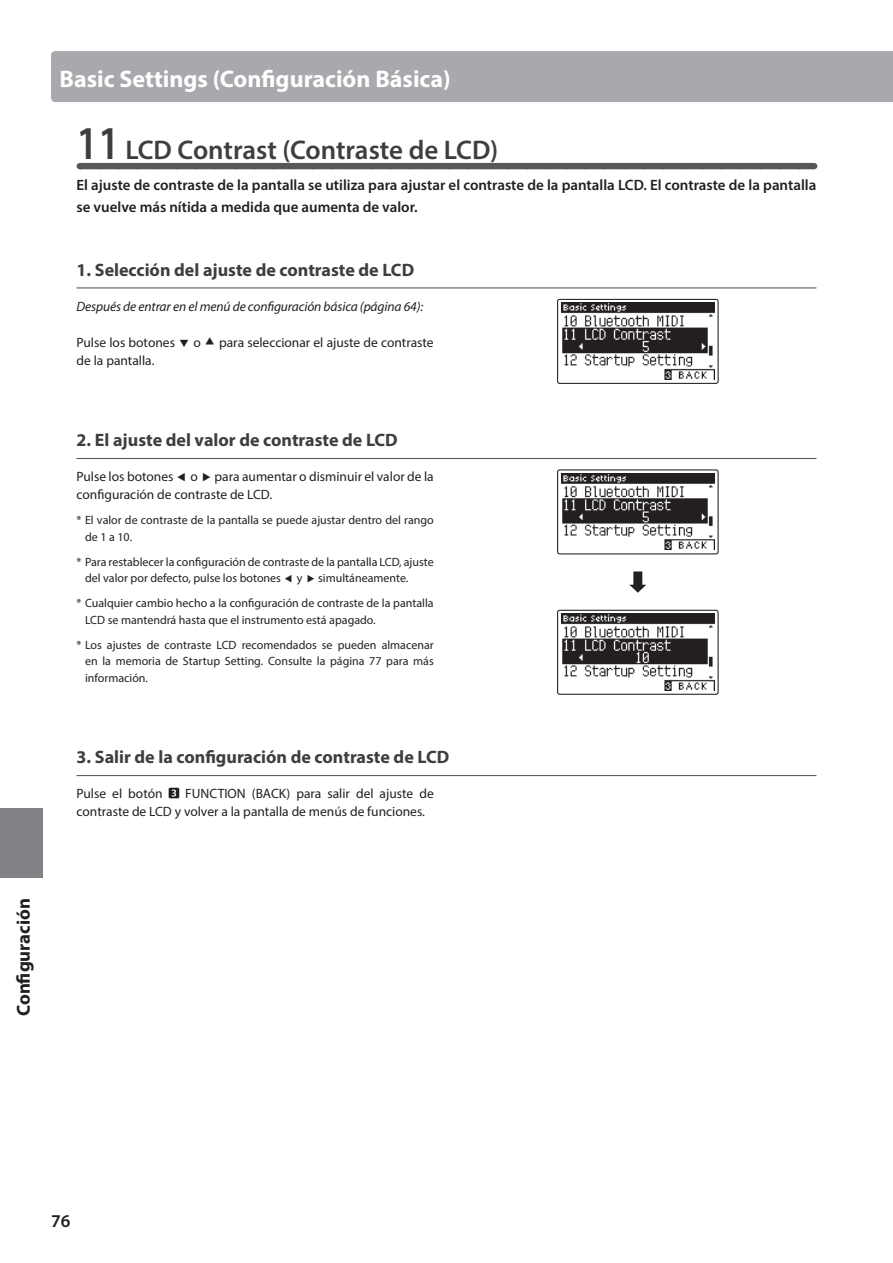
<style>
.page{position:relative;width:893px;height:1263px;background:#fff}
.page>*{position:absolute;margin:0;border:0;box-sizing:border-box;transform-origin:0 0}
.t1{font:600 27px "Myriad Pro";color:#3e3e3f}
.t2{font:700 24px "Myriad Pro";color:#fff}
.t3{font:700 18.75px "Myriad Pro";color:#231f20}
.t4{font:700 18px "Myriad Pro";color:#3e3e3f}
.t5{font:600 18px "Myriad Pro";color:#231f20}
.t6{font:600 15px/22.5px "Myriad Pro";color:#231f20}
.t7{font:13.5px/18px "Myriad Pro";color:#231f20}
.t8{font:italic 13.5px "Myriad Pro";letter-spacing:-.01em;color:#231f20}
.t9{font:12px/16.5px "Myriad Pro";color:#231f20}
.s1{font-size:47.25px}
</style>
<div class="page">
<div style="left:0;top:808px;width:43px;height:69px;background:#808285"></div>
<div style="left:51px;top:51px;width:842px;height:51px;background:#a8a9ad"></div>
<div style="left:80px;top:163px;width:733px;height:6px;background:#57585a"></div>
<hr style="left:77px;top:287px;width:739px;height:1px;background:#57585a">
<hr style="left:77px;top:458px;width:739px;height:1px;background:#57585a">
<hr style="left:77px;top:775px;width:739px;height:1px;background:#57585a">
<svg style="left:169px;top:788px;width:10px;height:10px"></svg>
<img style="left:561px;top:303px;width:153px;height:76px">
<div style="left:557px;top:299px;width:162px;height:85px;border:1px solid #231f20;border-radius:2px"></div>
<img style="left:561px;top:473px;width:153px;height:77px">
<div style="left:557px;top:469px;width:162px;height:85px;border:1px solid #231f20;border-radius:2px"></div>
<svg style="left:629px;top:571px;width:17px;height:22px"></svg>
<img style="left:561px;top:614px;width:153px;height:76px">
<div style="left:557px;top:610px;width:162px;height:85px;border:1px solid #231f20;border-radius:2px"></div>
<h2 class="t2" style="left:60px;top:63px;width:393px">Basic Settings (Configuración Básica)</h2>
<h1 class="t1" style="left:77px;top:132px;width:423px"><span class="s1">11</span> LCD Contrast (Contraste de LCD)</h1>
<p class="t6" style="left:77px;top:173px;width:741px">El ajuste de contraste de la pantalla se utiliza para ajustar el contraste de la pantalla LCD. El contraste de la pantalla se vuelve más nítida a medida que aumenta de valor.</p>
<h3 class="t4" style="left:77px;top:258px;width:339px">1. Selección del ajuste de contraste de LCD</h3>
<p class="t8" style="left:77px;top:298px;width:348px">Después de entrar en el menú de configuración básica (página 64):</p>
<p class="t7" style="left:77px;top:333px;width:100px">Pulse los botones</p>
<p class="t7" style="left:193px;top:333px;width:9px">o</p>
<p class="t7" style="left:219px;top:333px;width:216px">para seleccionar el ajuste de contraste</p>
<p class="t7" style="left:77px;top:351px;width:80px">de la pantalla.</p>
<h3 class="t4" style="left:77px;top:428px;width:323px">2. El ajuste del valor de contraste de LCD</h3>
<p class="t7" style="left:77px;top:467px;width:359px">Pulse los botones o para aumentar o disminuir el valor de la configuración de contraste de LCD.</p>
<p class="t9" style="left:85px;top:512px;width:350px;text-indent:-9px">* El valor de contraste de la pantalla se puede ajustar dentro del rango de 1 a 10.</p>
<p class="t9" style="left:85px;top:553px;width:350px;text-indent:-9px">* Para restablecer la configuración de contraste de la pantalla LCD, ajuste del valor por defecto, pulse los botones</p>
<p class="t9" style="left:77px;top:565px;width:359px;line-height:25px;text-indent:242px">simultáneamente.<br>* Cualquier cambio hecho a la configuración de contraste de la pantalla</p>
<p class="t9" style="left:77px;top:607px;width:359px;line-height:25px;text-indent:9px">LCD se mantendrá hasta que el instrumento está apagado.<br>* Los ajustes de contraste LCD recomendados se pueden almacenar</p>
<p class="t9" style="left:85px;top:653px;width:350px">en la memoria de Startup Setting. Consulte la página 77 para más información.</p>
<p class="t9" style="left:297px;top:570px;width:7px">y</p>
<h3 class="t4" style="left:77px;top:745px;width:374px">3. Salir de la configuración de contraste de LCD</h3>
<p class="t7" style="left:77px;top:785px;width:88px">Pulse el botón</p>
<p class="t7" style="left:77px;top:785px;width:359px;text-indent:109px">FUNCTION (BACK) para salir del ajuste de contraste de LCD y volver a la pantalla de menús de funciones.</p>
<h3 class="t3" style="left:11px;top:1016px;width:119px;rotate:-90deg">Configuración</h3>
<h3 class="t5" style="left:51px;top:1209px;width:21px">76</h3>
</div>
